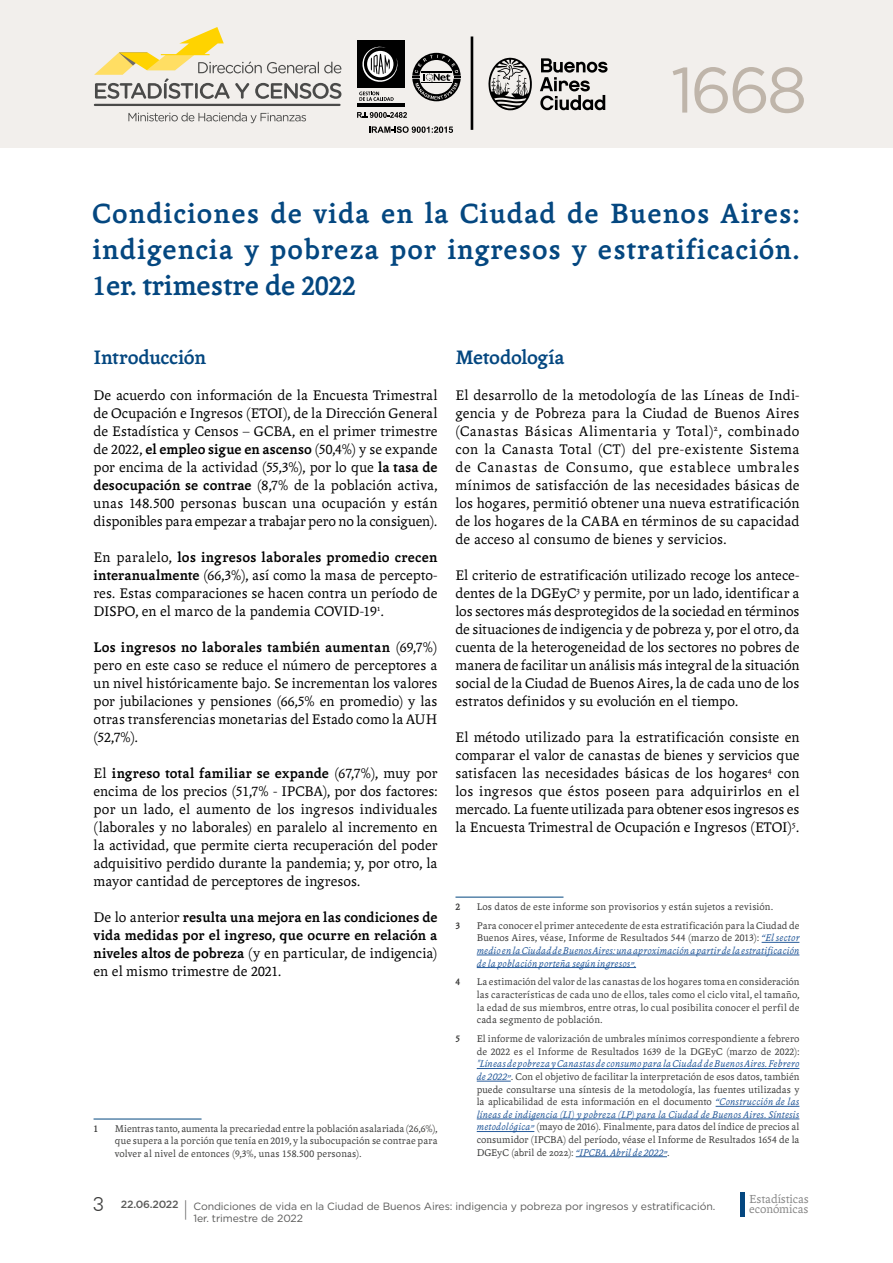
<style>
.page{position:relative;width:893px;height:1263px;background:#fff}
.page>*{position:absolute;margin:0;border:0;box-sizing:border-box;transform-origin:0 0}
.t1{font:64.05px "Gotham";color:#bfb5aa}
.t2{font:700 30px/36px "Andralis ND Os F";letter-spacing:.035em;color:#044780;text-align:justify}
.t3{font:700 21px "Andralis ND Os F";letter-spacing:-.01em;color:#044780}
.t4{font:21px "Gotham";color:#5a5a59;scale:.5 1}
.t5{font:300 19.5px "Zurich BT";color:#3c3c3b}
.t6{font:15px/18px "Andralis ND Os F";letter-spacing:.005em;color:#000;text-align:justify}
.t7{font:700 15px/18px "Andralis ND Os F";letter-spacing:.01em;color:#000;text-align:justify}
.t8{font:12.6px "Andralis ND Os F";color:#878787}
.t9{font:10.5px/12.6px "Andralis ND Os F";letter-spacing:.01em;color:#3c3c3b;text-align:justify}
.t10{font:italic 10.5px/12.6px "Andralis ND Os F";letter-spacing:.015em;color:#275b9b;text-align:justify}
.t11{font:10.5px "Gotham";letter-spacing:-.01em;color:#5a5a59}
.t12{font:500 10.5px "Gotham";letter-spacing:-.02em;color:#5a5a59}
.t13{font:700 10.5px "Andralis NDSC";color:#3c3c3b}
.s1{font-family:"Andralis NDSC"}
.s2{font-weight:700}
.s3{font-weight:400}
.s4{font-family:"Andralis NDSC";font-weight:400}
.s5{font-style:normal;color:#3c3c3b}
.s6{font-family:"Andralis NDSC";font-style:normal;color:#3c3c3b}
.s7{font-style:italic;color:#275b9b}
.s8{font-family:"Andralis NDSC";font-style:italic;color:#275b9b}
</style>
<div class="page">
<hr style="left:740px;top:1192px;width:4px;height:24px;background:#044780">
<div style="left:0;top:0;width:893px;height:147px;background:#f2efec"></div>
<hr style="left:471px;top:37px;width:2px;height:93px;background:#000">
<svg style="left:488px;top:58px;width:44px;height:52px"></svg>
<svg style="left:540px;top:58px;width:68px;height:52px"></svg>
<svg style="left:94px;top:27px;width:247px;height:72px"></svg>
<hr style="left:95px;top:104px;width:245px;height:2px;background:#4a4a49">
<div style="left:357px;top:40px;width:48px;height:48px;background:#000"></div>
<hr style="left:357px;top:103px;width:48px;height:4px;background:#000">
<svg style="left:362px;top:46px;width:36px;height:36px"></svg>
<svg style="left:359px;top:92px;width:35px;height:9px"></svg>
<svg style="left:357px;top:112px;width:50px;height:6px"></svg>
<svg style="left:412px;top:53px;width:49px;height:48px"></svg>
<svg style="left:369px;top:126px;width:84px;height:7px"></svg>
<svg style="left:128px;top:112px;width:178px;height:11px"></svg>
<hr style="left:94px;top:1119px;width:108px;height:1px;background:#044780">
<hr style="left:455px;top:897px;width:108px;height:1px;background:#044780">
<hr style="left:762px;top:942px;width:37px;height:1px;background:#275b9b">
<hr style="left:477px;top:955px;width:322px;height:1px;background:#275b9b">
<hr style="left:477px;top:967px;width:159px;height:1px;background:#275b9b">
<hr style="left:477px;top:1068px;width:322px;height:1px;background:#275b9b">
<hr style="left:477px;top:1081px;width:34px;height:1px;background:#275b9b">
<hr style="left:716px;top:1106px;width:83px;height:1px;background:#275b9b">
<hr style="left:477px;top:1119px;width:322px;height:1px;background:#275b9b">
<hr style="left:477px;top:1131px;width:57px;height:1px;background:#275b9b">
<hr style="left:576px;top:1156px;width:91px;height:1px;background:#275b9b">
<h1 class="t1" style="left:671px;top:49px;width:138px">1668</h1>
<h2 class="t2" style="left:93px;top:196px;width:708px">Condiciones de vida en la Ciudad de Buenos Aires: indigencia y pobreza por ingresos y estratificación.<br><span class="s1">1</span>er. trimestre de <span class="s1">2022</span></h2>
<h3 class="t3" style="left:94px;top:346px;width:114px">Introducción</h3>
<p class="t6" style="left:94px;top:386px;width:345px">De acuerdo con información de la Encuesta Trimestral de Ocupación e Ingresos (ETOI), de la Dirección General de Estadística y Censos – GCBA, en el primer trimestre de <span class="s1">2022</span>, <span class="s2">el empleo sigue en ascenso</span> (<span class="s1">50</span>,<span class="s1">4</span>%) y se expande por encima de la actividad (<span class="s1">55</span>,<span class="s1">3</span>%), por lo que <span class="s2">la tasa de desocupación se contrae</span> (<span class="s1">8</span>,<span class="s1">7</span>% de la población activa, unas <span class="s1">148</span>.<span class="s1">500</span> personas buscan una ocupación y están disponibles para empezar a trabajar pero no la consiguen).</p>
<p class="t6" style="left:93px;top:548px;width:345px">En paralelo, <span class="s2">los ingresos laborales promedio crecen interanualmente</span> (<span class="s1">66</span>,<span class="s1">3</span>%), así como la masa de percepto&shy;res. Estas comparaciones se hacen contra un período de DISPO, en el marco de la pandemia COVID-<span class="s1">19</span><sup>1</sup>.</p>
<p class="t6" style="left:94px;top:638px;width:345px"><span class="s2">Los ingresos no laborales también aumentan</span> (<span class="s1">69</span>,<span class="s1">7</span>%) pero en este caso se reduce el número de perceptores a un nivel históricamente bajo. Se incrementan los valores por jubilaciones y pensiones (<span class="s1">66</span>,<span class="s1">5</span>% en promedio) y las otras transferencias monetarias del Estado como la AUH (<span class="s1">52</span>,<span class="s1">7</span>%).</p>
<p class="t6" style="left:94px;top:764px;width:345px">El <span class="s2">ingreso total familiar se expande</span> (<span class="s1">67</span>,<span class="s1">7</span>%), muy por encima de los precios (<span class="s1">51</span>,<span class="s1">7</span>% - IPCBA), por dos factores: por un lado, el aumento de los ingresos individuales (laborales y no laborales) en paralelo al incremento en la actividad, que permite cierta recuperación del poder adquisitivo perdido durante la pandemia; y, por otro, la mayor cantidad de perceptores de ingresos.</p>
<p class="t7" style="left:94px;top:908px;width:345px"><span class="s3">De lo anterior</span> resulta una mejora en las condiciones de vida medidas por el ingreso, que ocurre en relación a niveles altos de pobreza <span class="s3">(y en particular, de indigencia) en el mismo trimestre de</span> <span class="s4">2021</span><span class="s3">.</span></p>
<p class="t13" style="left:94px;top:1123px;width:6px">1</p>
<p class="t9" style="left:115px;top:1122px;width:324px">Mientras tanto, aumenta la precariedad entre la población asalariada (<span class="s1">26</span>,<span class="s1">6</span>%), que supera a la porción que tenía en <span class="s1">2019</span>, y la subocupación se contrae para volver al nivel de entonces (<span class="s1">9</span>,<span class="s1">3</span>%, unas <span class="s1">158</span>.<span class="s1">500</span> personas).</p>
<h3 class="t3" style="left:455px;top:346px;width:111px">Metodología</h3>
<p class="t6" style="left:455px;top:386px;width:345px">El desarrollo de la metodología de las Líneas de Indi&shy;gencia y de Pobreza para la Ciudad de Buenos Aires (Canastas Básicas Alimentaria y Total)<sup>2</sup>, combinado con la Canasta Total (CT) del pre-existente Sistema de Canastas de Consumo, que establece umbrales mínimos de satisfacción de las necesidades básicas de los hogares, permitió obtener una nueva estratificación de los hogares de la CABA en términos de su capacidad de acceso al consumo de bienes y servicios.</p>
<p class="t6" style="left:455px;top:566px;width:345px">El criterio de estratificación utilizado recoge los antece&shy;dentes de la DGEyC<sup>3</sup> y permite, por un lado, identificar a los sectores más desprotegidos de la sociedad en términos de situaciones de indigencia y de pobreza y, por el otro, da cuenta de la heterogeneidad de los sectores no pobres de manera de facilitar un análisis más integral de la situación social de la Ciudad de Buenos Aires, la de cada uno de los estratos definidos y su evolución en el tiempo.</p>
<p class="t6" style="left:455px;top:728px;width:345px">El método utilizado para la estratificación consiste en comparar el valor de canastas de bienes y servicios que satisfacen las necesidades básicas de los hogares<sup>4</sup> con los ingresos que éstos poseen para adquirirlos en el mercado. La fuente utilizada para obtener esos ingresos es la Encuesta Trimestral de Ocupación e Ingresos (ETOI)<sup>5</sup>.</p>
<p class="t13" style="left:455px;top:901px;width:6px">2</p>
<p class="t9" style="left:477px;top:900px;width:298px">Los datos de este informe son provisorios y están sujetos a revisión.</p>
<p class="t13" style="left:455px;top:920px;width:6px">3</p>
<p class="t10" style="left:477px;top:919px;width:324px"><span class="s5">Para conocer el primer antecedente de esta estratificación para la Ciudad de Buenos Aires, véase, Informe de Resultados</span> <span class="s6">544</span> <span class="s5">(marzo de</span> <span class="s6">2013</span><span class="s5">):</span> “El sector medio en la Ciudad de Buenos Aires: una aproximación a partir de la estratificación de la población porteña según ingresos”.</p>
<p class="t13" style="left:455px;top:976px;width:6px">4</p>
<p class="t9" style="left:477px;top:976px;width:324px">La estimación del valor de las canastas de los hogares toma en consideración las características de cada uno de ellos, tales como el ciclo vital, el tamaño, la edad de sus miembros, entre otras, lo cual posibilita conocer el perfil de cada segmento de población.</p>
<p class="t13" style="left:455px;top:1033px;width:6px">5</p>
<p class="t9" style="left:477px;top:1033px;width:324px">El informe de valorización de umbrales mínimos correspondiente a febrero de <span class="s1">2022</span> es el Informe de Resultados <span class="s1">1639</span> de la DGEyC (marzo de <span class="s1">2022</span>): <span class="s7">"Líneas de pobreza y Canastas de consumo para la Ciudad de Buenos Aires. Febrero de</span> <span class="s8">2022</span><span class="s7">”</span>. Con el objetivo de facilitar la interpretación de esos datos, también puede consultarse una síntesis de la metodología, las fuentes utilizadas y la aplicabilidad de esta información en el documento <span class="s7">“Construcción de las líneas de indigencia (LI) y pobreza (LP) para la Ciudad de Buenos Aires. Síntesis metodológica”</span> (mayo de <span class="s1">2016</span>). Finalmente, para datos del índice de precios al consumidor (IPCBA) del período, véase el Informe de Resultados <span class="s1">1654</span> de la DGEyC (abril de 2022): <span class="s7">“IPCBA. Abril de</span> <span class="s8">2022</span><span class="s7">”</span>.</p>
<p class="t8" style="left:749px;top:1192px;width:61px">Estadísticas</p>
<h3 class="t5" style="left:93px;top:1192px;width:12px">3</h3>
<p class="t11" style="left:193px;top:1199px;width:523px">Condiciones de vida en la Ciudad de Buenos Aires: indigencia y pobreza por ingresos y estratificación.</p>
<p class="t8" style="left:749px;top:1203px;width:61px">económicas</p>
<p class="t11" style="left:193px;top:1211px;width:111px">1er. trimestre de 2022</p>
<p class="t12" style="left:121px;top:1198px;width:59px">22.06.2022</p>
<h3 class="t4" style="left:184px;top:1196px;width:8px">|</h3>
</div>
